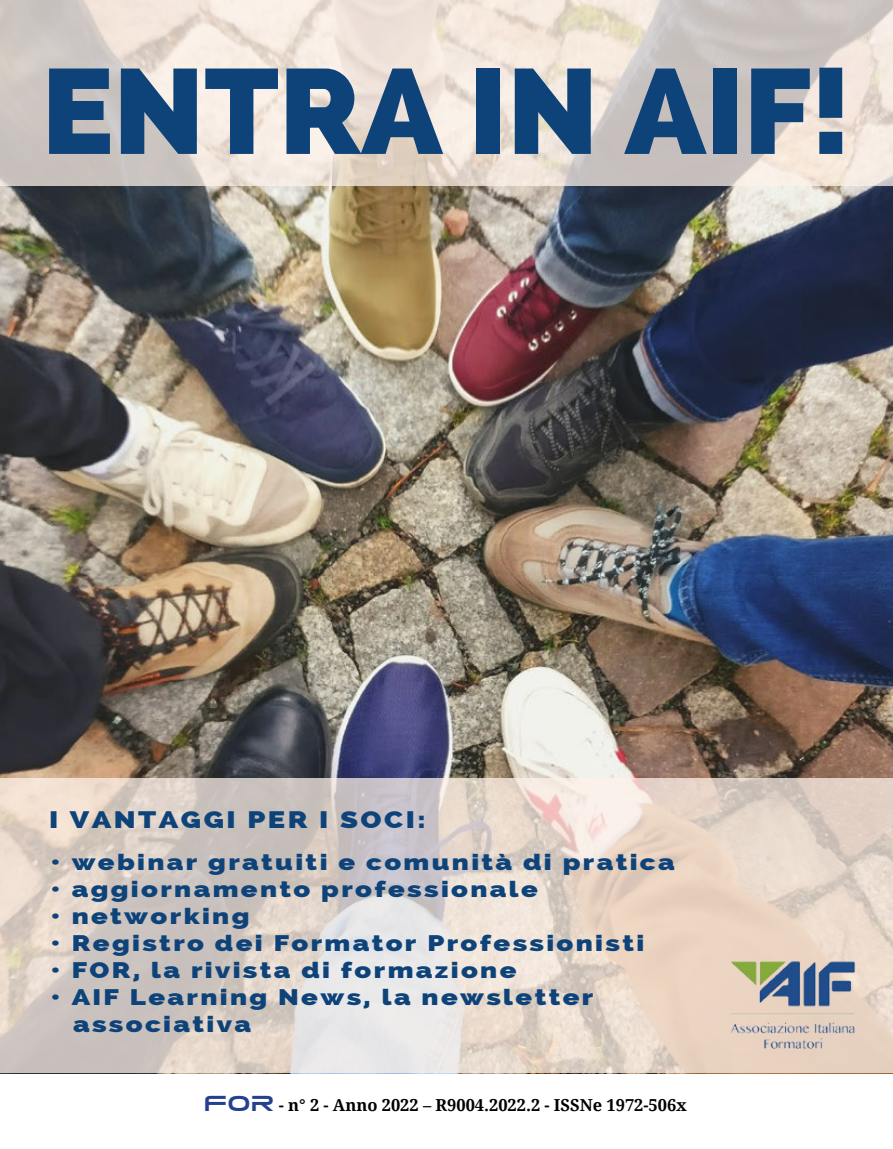
<style>
.page{position:relative;width:893px;height:1149px;background:#fff}
.page>*{position:absolute;margin:0;border:0;box-sizing:border-box;transform-origin:0 0}
.t1{font:800 120.15px "Raleway";color:#0e4379}
.t2{font:800 23.85px "Raleway";letter-spacing:.085em;color:#0e4379;scale:1.22 1}
.t3{font:800 22.5px/27px "Raleway";letter-spacing:.085em;color:#0e4379;scale:1.22 1}
.t4{font:700 16.5px "Droid Serif";color:#000}
.s1{font-family:"Tele Marines Bold Expanded";font-weight:400;font-size:24.9px;color:#25408f}
</style>
<div class="page">
<img style="left:0;top:185px;width:893px;height:593px">
<svg style="left:0;top:0;width:893px;height:185px;background:#e1d7d0"></svg>
<svg style="left:0;top:778px;width:893px;height:294px;background:#dfd2ca"></svg>
<img style="left:722px;top:932px;width:140px;height:140px">
<h1 class="t1" style="left:42px;top:42px;width:810px">ENTRA IN AIF!</h1>
<p class="t2" style="left:49px;top:806px;width:310px">I VANTAGGI PER I SOCI:</p>
<p class="t3" style="left:51px;top:847px;width:513px">• webinar gratuiti e comunità di pratica</p>
<p class="t3" style="left:51px;top:874px;width:401px">• aggiornamento professionale</p>
<p class="t3" style="left:51px;top:901px;width:165px">• networking</p>
<p class="t3" style="left:51px;top:929px;width:488px">• Registro dei Formator Professionisti</p>
<p class="t3" style="left:51px;top:956px;width:383px">• FOR, la rivista di formazione</p>
<p class="t3" style="left:73px;top:983px;width:428px;text-indent:-23px">• AIF Learning News, la newsletter associativa</p>
<p class="t4" style="left:204px;top:1092px;width:485px"><span class="s1">FOR</span> - n° 2 - Anno 2022 – R9004.2022.2 - ISSNe 1972-506x</p>
</div>
